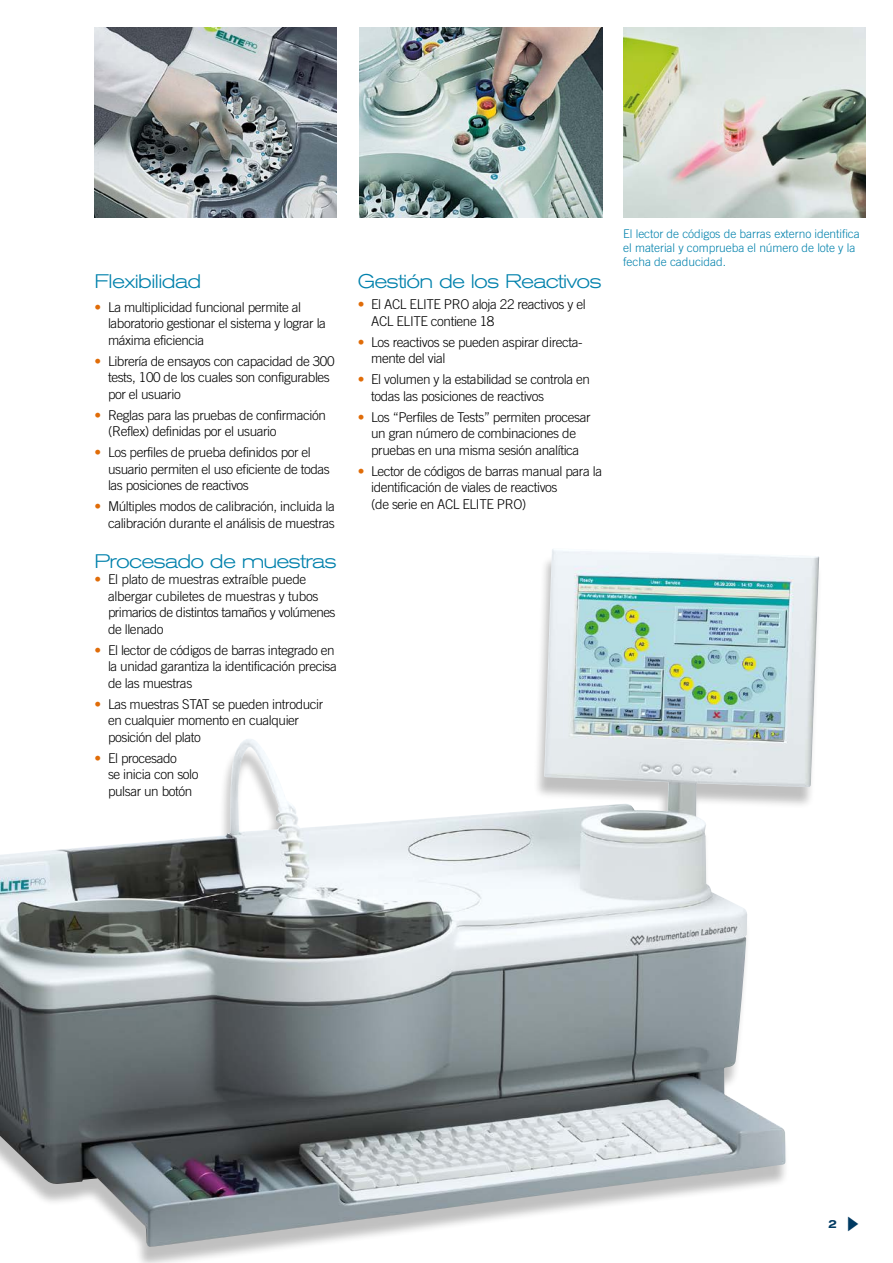
<style>
.page{position:relative;width:893px;height:1263px;background:#fff}
.page>*{position:absolute;margin:0;border:0;box-sizing:border-box;transform-origin:0 0}
.t1{font:300 19.5px "Akzidenz Grot Ext BQ";letter-spacing:-.04em;color:#0081ac}
.t2{font:300 13.5px/16.5px "Trade Gothic";letter-spacing:-.03em;color:#000}
.t3{font:300 12px/14.4px "Trade Gothic";letter-spacing:-.005em;color:#0081ac}
.t4{font:500 12px "Akzidenz Grot Ext BQ";color:#003a62}
.s1{color:#e06c08}
</style>
<div class="page">
<img style="left:94px;top:27px;width:243px;height:191px">
<img style="left:360px;top:27px;width:242px;height:191px">
<img style="left:623px;top:27px;width:243px;height:191px">
<div style="left:0;top:554px;width:823px;height:709px;background:#000;opacity:.25"></div>
<img style="left:0;top:549px;width:820px;height:698px">
<h1 class="t1" style="left:94px;top:270px;width:108px">Flexibilidad</h1>
<p class="t2" style="left:108px;top:298px;width:220px;text-indent:-14px"><span class="s1">•</span> La multiplicidad funcional permite al laboratorio gestionar el sistema y lograr la máxima eficiencia</p>
<p class="t2" style="left:108px;top:352px;width:228px;text-indent:-14px"><span class="s1">•</span> Librería de ensayos con capacidad de 300 tests, 100 de los cuales son configurables por el usuario</p>
<p class="t2" style="left:108px;top:406px;width:219px;text-indent:-14px"><span class="s1">•</span> Reglas para las pruebas de confirmación (Reflex) definidas por el usuario</p>
<p class="t2" style="left:108px;top:444px;width:223px;text-indent:-14px"><span class="s1">•</span> Los perfiles de prueba definidos por el usuario permiten el uso eficiente de todas las posiciones de reactivos</p>
<p class="t2" style="left:94px;top:498px;width:242px;text-align:right"><span class="s1">•</span> Múltiples modos de calibración, incluida la calibración durante el análisis de muestras</p>
<h1 class="t1" style="left:94px;top:550px;width:244px">Procesado de muestras</h1>
<p class="t2" style="left:108px;top:571px;width:229px;text-indent:-14px"><span class="s1">•</span> El plato de muestras extraíble puede albergar cubiletes de muestras y tubos primarios de distintos tamaños y volúmenes de llenado</p>
<p class="t2" style="left:108px;top:641px;width:230px;text-indent:-14px"><span class="s1">•</span> El lector de códigos de barras integrado en la unidad garantiza la identificación precisa de las muestras</p>
<p class="t2" style="left:108px;top:695px;width:217px;text-indent:-14px"><span class="s1">•</span> Las muestras STAT se pueden introducir en cualquier momento en cualquier posición del plato</p>
<p class="t2" style="left:108px;top:749px;width:92px;text-indent:-14px"><span class="s1">•</span> El procesado<br>se inicia con solo pulsar un botón</p>
<h1 class="t1" style="left:358px;top:270px;width:245px">Gestión de los Reactivos</h1>
<p class="t2" style="left:371px;top:296px;width:216px;text-indent:-14px"><span class="s1">•</span> El ACL ELITE PRO aloja 22 reactivos y el<br>ACL ELITE contiene 18</p>
<p class="t2" style="left:371px;top:334px;width:213px;text-indent:-14px"><span class="s1">•</span> Los reactivos se pueden aspirar directa&shy;mente del vial</p>
<p class="t2" style="left:371px;top:371px;width:220px;text-indent:-14px"><span class="s1">•</span> El volumen y la estabilidad se controla en todas las posiciones de reactivos</p>
<p class="t2" style="left:358px;top:409px;width:235px;text-align:center"><span class="s1">•</span> Los “Perfiles de Tests” permiten procesar un gran número de combinaciones de pruebas en una misma sesión analítica</p>
<p class="t2" style="left:371px;top:463px;width:232px;text-indent:-14px"><span class="s1">•</span> Lector de códigos de barras manual para la identificación de viales de reactivos<br>(de serie en ACL ELITE PRO)</p>
<p class="t3" style="left:623px;top:226px;width:238px">El lector de códigos de barras externo identifica el material y comprueba el número de lote y la fecha de caducidad.</p>
<p class="t4" style="left:828px;top:1217px;width:10px">2</p>
</div>
